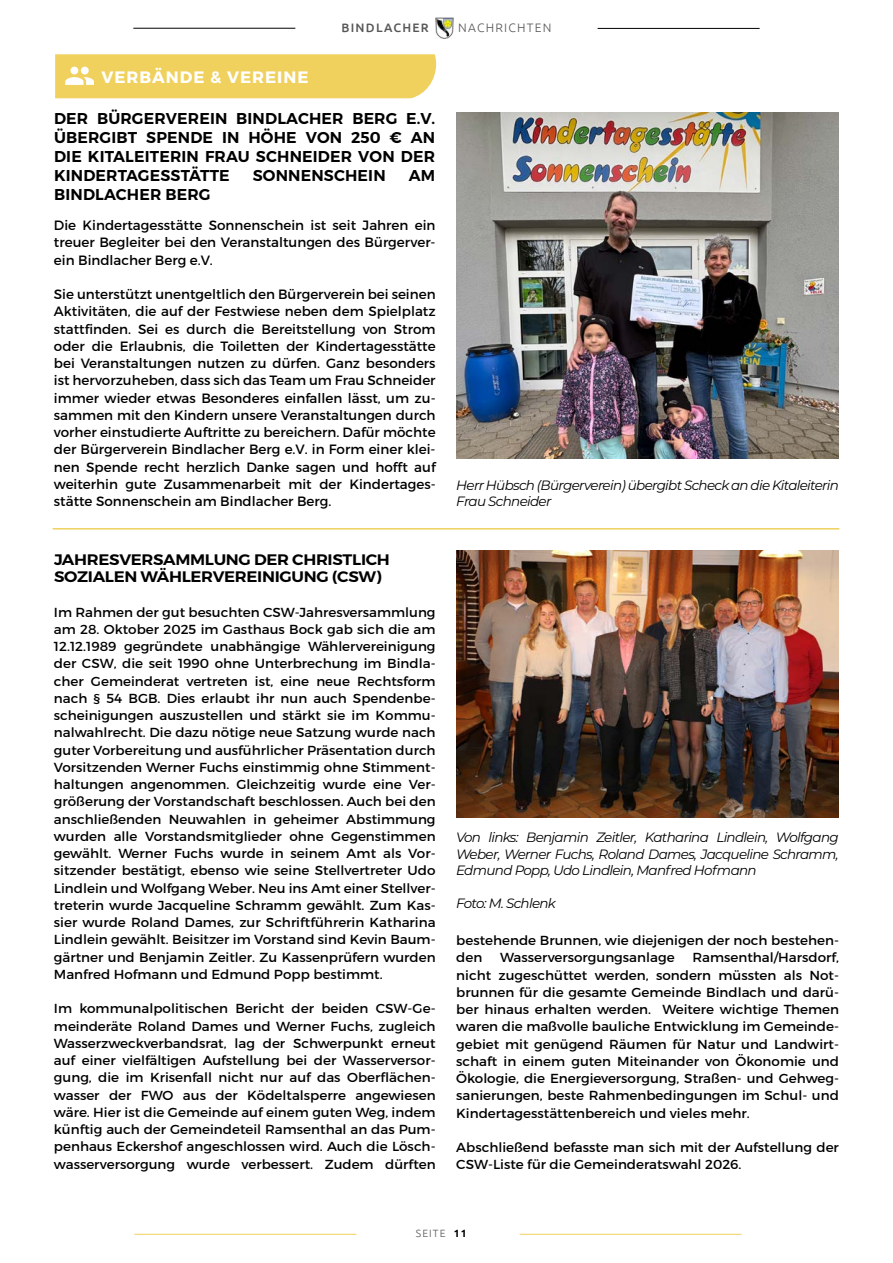
<style>
.page{position:relative;width:893px;height:1263px;background:#fff}
.page>*{position:absolute;margin:0;border:0;box-sizing:border-box;transform-origin:0 0}
.t1{font:700 16.5px "Montserrat";letter-spacing:.06em;color:#fff}
.t2{font:600 15.75px/18.9px "Montserrat";letter-spacing:.01em;color:#000;text-align:justify}
.t3{font:600 15.15px/17.2px "Montserrat";letter-spacing:-.02em;color:#000;scale:1.08 1}
.t4{font:13.5px/17.2px "Montserrat";color:#000;text-align:justify}
.t5{font:italic 13.5px/16.5px "Montserrat";letter-spacing:-.05em;color:#000}
.t6{font:13.05px/17.2px "Montserrat";color:#000;text-align:justify}
.t7{font:300 12.3px "Ubuntu";letter-spacing:.1em;color:#575756}
.t8{font:500 12.3px "Ubuntu";letter-spacing:.1em;color:#575756}
.t9{font:300 10.5px "Ubuntu";letter-spacing:.1em;color:#575756}
.s1{font-weight:700;color:#000}
</style>
<div class="page">
<div style="left:55px;top:54px;width:381px;height:44px;background:#f0d15d"></div>
<img style="left:456px;top:113px;width:383px;height:345px">
<img style="left:456px;top:550px;width:383px;height:268px">
<hr style="left:53px;top:528px;width:786px;height:2px;background:#f0d15d">
<hr style="left:133px;top:28px;width:162px;height:1px;background:#000">
<hr style="left:598px;top:28px;width:162px;height:1px;background:#000">
<img style="left:435px;top:18px;width:18px;height:20px">
<hr style="left:134px;top:1234px;width:222px;height:1px;background:#f0d15d">
<hr style="left:520px;top:1234px;width:222px;height:1px;background:#f0d15d">
<p class="t1" style="left:101px;top:67px;width:209px">VERBÄNDE &amp; VEREINE</p>
<p class="t8" style="left:341px;top:20px;width:89px">BINDLACHER</p>
<p class="t7" style="left:458px;top:21px;width:95px">NACHRICHTEN</p>
<p class="t2" style="left:54px;top:110px;width:383px">DER BÜRGERVEREIN BINDLACHER BERG E.V.<br>ÜBERGIBT SPENDE IN HÖHE VON 250 € AN DIE KITALEITERIN FRAU SCHNEIDER VON DER KINDERTAGESSTÄTTE</p>
<p class="t2" style="left:253px;top:166px;width:134px">SONNENSCHEIN</p>
<p class="t2" style="left:409px;top:166px;width:28px">AM</p>
<p class="t2" style="left:54px;top:185px;width:158px">BINDLACHER BERG</p>
<p class="t4" style="left:54px;top:217px;width:383px">Die Kindertagesstätte Sonnenschein ist seit Jahren ein treuer Begleiter bei den Veranstaltungen des Bürgerver&shy;ein Bindlacher Berg e.V.</p>
<p class="t4" style="left:54px;top:286px;width:383px">Sie unterstützt unentgeltlich den Bürgerverein bei seinen Aktivitäten, die auf der Festwiese neben dem Spielplatz stattfinden. Sei es durch die Bereitstellung von Strom oder die Erlaubnis, die Toiletten der Kindertagesstätte bei Veranstaltungen nutzen zu dürfen. Ganz besonders ist hervorzuheben, dass sich das Team um Frau Schneider immer wieder etwas Besonderes einfallen lässt, um zu&shy;sammen mit den Kindern unsere Veranstaltungen durch vorher einstudierte Auftritte zu bereichern. Dafür möchte der Bürgerverein Bindlacher Berg e.V. in Form einer klei&shy;nen Spende recht herzlich Danke sagen und hofft auf weiterhin gute Zusammenarbeit mit der Kindertages&shy;stätte Sonnenschein am Bindlacher Berg.</p>
<p class="t3" style="left:54px;top:551px;width:313px">JAHRESVERSAMMLUNG DER CHRISTLICH<br>SOZIALEN WÄHLERVEREINIGUNG (CSW)</p>
<p class="t6" style="left:54px;top:603px;width:383px">Im Rahmen der gut besuchten CSW-Jahresversammlung am 28. Oktober 2025 im Gasthaus Bock gab sich die am 12.12.1989 gegründete unabhängige Wählervereinigung der CSW, die seit 1990 ohne Unterbrechung im Bindla&shy;cher Gemeinderat vertreten ist, eine neue Rechtsform nach § 54 BGB. Dies erlaubt ihr nun auch Spendenbe&shy;scheinigungen auszustellen und stärkt sie im Kommu&shy;nalwahlrecht. Die dazu nötige neue Satzung wurde nach guter Vorbereitung und ausführlicher Präsentation durch Vorsitzenden Werner Fuchs einstimmig ohne Stimment&shy;haltungen angenommen. Gleichzeitig wurde eine Ver&shy;größerung der Vorstandschaft beschlossen. Auch bei den anschließenden Neuwahlen in geheimer Abstimmung wurden alle Vorstandsmitglieder ohne Gegenstimmen gewählt. Werner Fuchs wurde in seinem Amt als Vor&shy;sitzender bestätigt, ebenso wie seine Stellvertreter Udo Lindlein und Wolfgang Weber. Neu ins Amt einer Stellver&shy;treterin wurde Jacqueline Schramm gewählt. Zum Kas&shy;sier wurde Roland Dames, zur Schriftführerin Katharina Lindlein gewählt. Beisitzer im Vorstand sind Kevin Baum&shy;gärtner und Benjamin Zeitler. Zu Kassenprüfern wurden Manfred Hofmann und Edmund Popp bestimmt.</p>
<p class="t6" style="left:54px;top:1000px;width:383px">Im kommunalpolitischen Bericht der beiden CSW-Ge&shy;meinderäte Roland Dames und Werner Fuchs, zugleich Wasserzweckverbandsrat, lag der Schwerpunkt erneut auf einer vielfältigen Aufstellung bei der Wasserversor&shy;gung, die im Krisenfall nicht nur auf das Oberflächen&shy;wasser der FWO aus der Ködeltalsperre angewiesen wäre. Hier ist die Gemeinde auf einem guten Weg, indem künftig auch der Gemeindeteil Ramsenthal an das Pum&shy;penhaus Eckershof angeschlossen wird. Auch die Lösch&shy;wasserversorgung wurde verbessert. Zudem dürften</p>
<p class="t5" style="left:456px;top:476px;width:384px">Herr Hübsch (Bürgerverein) übergibt Scheck an die Kitaleiterin<br>Frau Schneider</p>
<p class="t5" style="left:456px;top:829px;width:384px;text-align:justify">Von links: Benjamin Zeitler, Katharina Lindlein, Wolfgang Weber, Werner Fuchs, Roland Dames, Jacqueline Schramm, Edmund Popp, Udo Lindlein, Manfred Hofmann</p>
<p class="t5" style="left:456px;top:895px;width:101px">Foto: M. Schlenk</p>
<p class="t6" style="left:456px;top:932px;width:384px">bestehende Brunnen, wie diejenigen der noch bestehen&shy;den</p>
<p class="t6" style="left:456px;top:949px;width:384px;text-indent:236px">Ramsenthal/Harsdorf, nicht zugeschüttet werden, sondern müssten als Not&shy;brunnen für die gesamte Gemeinde Bindlach und darü&shy;ber hinaus erhalten werden. Weitere wichtige Themen waren die maßvolle bauliche Entwicklung im Gemeinde&shy;gebiet mit genügend Räumen für Natur und Landwirt&shy;schaft in einem guten Miteinander von Ökonomie und Ökologie, die Energieversorgung, Straßen- und Gehweg&shy;sanierungen, beste Rahmenbedingungen im Schul- und Kindertagesstättenbereich und vieles mehr.</p>
<p class="t6" style="left:456px;top:1139px;width:384px">Abschließend befasste man sich mit der Aufstellung der<br>CSW-Liste für die Gemeinderatswahl 2026.</p>
<p class="t6" style="left:500px;top:949px;width:176px">Wasserversorgungsanlage</p>
<p class="t9" style="left:416px;top:1227px;width:52px">SEITE <span class="s1">11</span></p>
</div>
